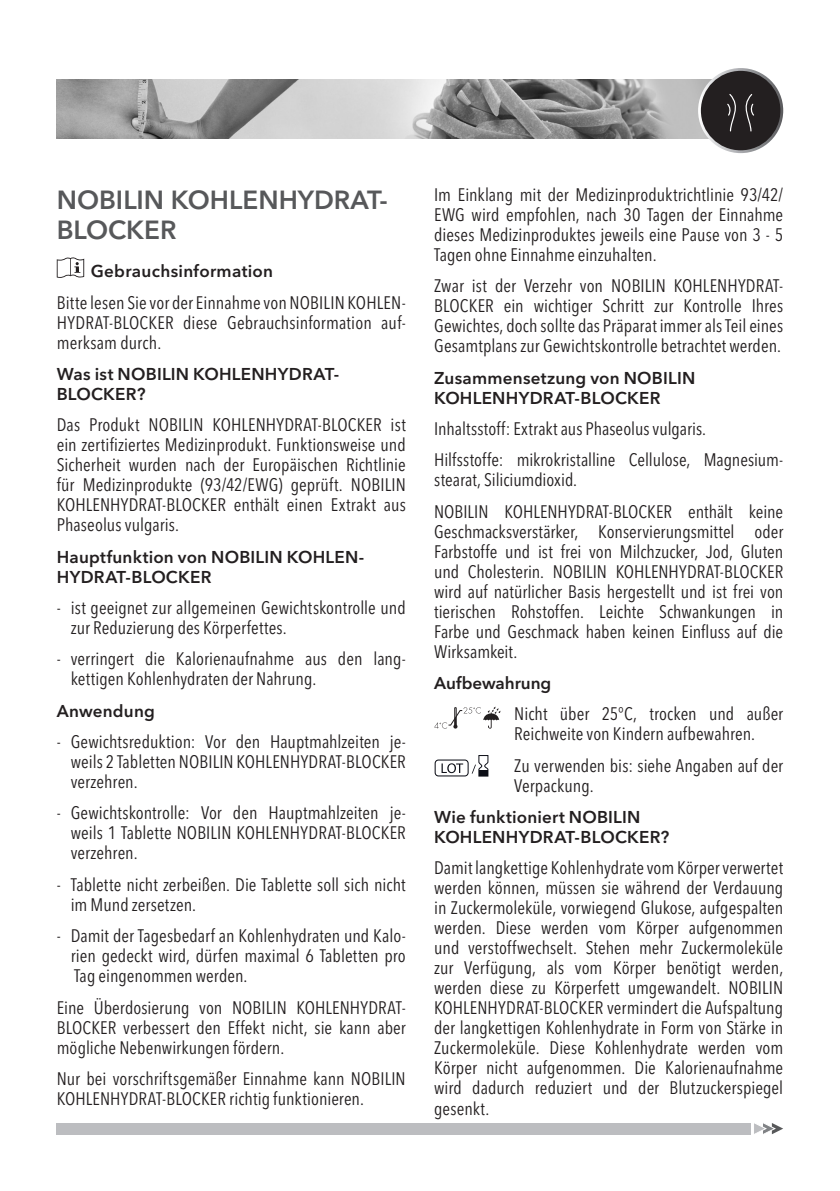
<style>
.page{position:relative;width:840px;height:1191px;background:#fff}
.page>*{position:absolute;margin:0;border:0;box-sizing:border-box;transform-origin:0 0}
.t1{font:600 26px/30px "Avenir Next LT Pro";color:#57585a}
.Texto_Avenir_9pt__10{font:condensed 18px/20px "Avenir Next LT Pro";color:#231f20;text-align:justify}
.Texto_Avenir_9pt__12{font:condensed 18px/20px "Avenir Next LT Pro";color:#231f20}
.Texto_Avenir_9pt__10-2{font:600 17px/20px "Avenir Next LT Pro";letter-spacing:.015em;color:#231f20}
.Texto_Avenir_9pt__10-3{font:600 17px "Avenir Next LT Pro";letter-spacing:-.005em;color:#231f20}
</style>
<div class="page">
<svg style="left:754px;top:1123px;width:28px;height:11px"></svg>
<div style="left:57px;top:1123px;width:693px;height:11px;background:#bcbdc0"></div>
<img style="left:57px;top:79px;width:653px;height:60px">
<svg style="left:697px;top:68px;width:85px;height:85px"></svg>
<div style="left:700px;top:71px;width:80px;height:79px;background:#231f20;border-radius:50%"></div>
<svg style="left:727px;top:94px;width:27px;height:38px"></svg>
<svg style="left:57px;top:257px;width:27px;height:21px"></svg>
<svg style="left:434px;top:706px;width:66px;height:22px"></svg>
<svg style="left:441px;top:763px;width:22px;height:10px"></svg>
<svg style="left:471px;top:755px;width:17px;height:22px"></svg>
<div style="left:434px;top:759px;width:34px;height:17px;border:1px solid #0c0e16;border-radius:3px"></div>
<p class="t1" style="left:57px;top:185px;width:332px">NOBILIN KOHLENHYDRAT-<br>BLOCKER</p>
<p class="Texto_Avenir_9pt__10-2" style="left:91px;top:261px;width:184px">Gebrauchsinformation</p>
<p class="Texto_Avenir_9pt__10" style="left:57px;top:292px;width:350px">Bitte lesen Sie vor der Einnahme von NOBILIN KOHLEN-HYDRAT-BLOCKER diese Gebrauchsinformation auf&shy;merksam durch.</p>
<p class="Texto_Avenir_9pt__10-2" style="left:57px;top:364px;width:284px">Was ist NOBILIN KOHLENHYDRAT-<br>BLOCKER?</p>
<p class="Texto_Avenir_9pt__10" style="left:57px;top:415px;width:350px">Das Produkt NOBILIN KOHLENHYDRAT-BLOCKER ist ein zertifiziertes Medizinprodukt. Funktionsweise und Sicherheit wurden nach der Europäischen Richtlinie für Medizinprodukte (93/42/EWG) geprüft. NOBILIN KOHLENHYDRAT-BLOCKER enthält einen Extrakt aus Phaseolus vulgaris.</p>
<p class="Texto_Avenir_9pt__10-2" style="left:57px;top:546px;width:309px">Hauptfunktion von NOBILIN KOHLEN-<br>HYDRAT-BLOCKER</p>
<p class="Texto_Avenir_9pt__10" style="left:71px;top:597px;width:336px;text-indent:-14px">- ist geeignet zur allgemeinen Gewichtskontrolle und zur Reduzierung des Körperfettes.</p>
<p class="Texto_Avenir_9pt__10" style="left:71px;top:649px;width:336px;text-indent:-14px">- verringert die Kalorienaufnahme aus den lang&shy;kettigen Kohlenhydraten der Nahrung.</p>
<p class="Texto_Avenir_9pt__10-2" style="left:57px;top:700px;width:100px">Anwendung</p>
<p class="Texto_Avenir_9pt__10" style="left:71px;top:731px;width:336px;text-indent:-14px">- Gewichtsreduktion: Vor den Hauptmahlzeiten je&shy;weils 2 Tabletten NOBILIN KOHLENHYDRAT-BLOCKER verzehren.</p>
<p class="Texto_Avenir_9pt__10" style="left:71px;top:803px;width:336px;text-indent:-14px">- Gewichtskontrolle: Vor den Hauptmahlzeiten je&shy;weils 1 Tablette NOBILIN KOHLENHYDRAT-BLOCKER verzehren.</p>
<p class="Texto_Avenir_9pt__10" style="left:71px;top:874px;width:336px;text-indent:-14px">- Tablette nicht zerbeißen. Die Tablette soll sich nicht im Mund zersetzen.</p>
<p class="Texto_Avenir_9pt__10" style="left:71px;top:925px;width:336px;text-indent:-14px">- Damit der Tagesbedarf an Kohlenhydraten und Kalo&shy;rien gedeckt wird, dürfen maximal 6 Tabletten pro Tag eingenommen werden.</p>
<p class="Texto_Avenir_9pt__10" style="left:57px;top:997px;width:350px">Eine Überdosierung von NOBILIN KOHLENHYDRAT-BLOCKER verbessert den Effekt nicht, sie kann aber mögliche Nebenwirkungen fördern.</p>
<p class="Texto_Avenir_9pt__10" style="left:57px;top:1068px;width:350px">Nur bei vorschriftsgemäßer Einnahme kann NOBILIN<br>KOHLENHYDRAT-BLOCKER richtig funktionieren.</p>
<p class="Texto_Avenir_9pt__10" style="left:434px;top:184px;width:350px">Im Einklang mit der Medizinproduktrichtlinie 93/42/ EWG wird empfohlen, nach 30 Tagen der Einnahme dieses Medizinproduktes jeweils eine Pause von 3 - 5<br>Tagen ohne Einnahme einzuhalten.</p>
<p class="Texto_Avenir_9pt__10" style="left:434px;top:276px;width:350px">Zwar ist der Verzehr von NOBILIN KOHLENHYDRAT-BLOCKER ein wichtiger Schritt zur Kontrolle Ihres Gewichtes, doch sollte das Präparat immer als Teil eines Gesamtplans zur Gewichtskontrolle betrachtet werden.</p>
<p class="Texto_Avenir_9pt__10-2" style="left:434px;top:367px;width:262px">Zusammensetzung von NOBILIN<br>KOHLENHYDRAT-BLOCKER</p>
<p class="Texto_Avenir_9pt__10" style="left:434px;top:418px;width:273px">Inhaltsstoff: Extrakt aus Phaseolus vulgaris.</p>
<p class="Texto_Avenir_9pt__10" style="left:434px;top:450px;width:350px">Hilfsstoffe: mikrokristalline Cellulose, Magnesium&shy;stearat, Siliciumdioxid.</p>
<p class="Texto_Avenir_9pt__10" style="left:434px;top:501px;width:350px">NOBILIN KOHLENHYDRAT-BLOCKER enthält keine Geschmacksverstärker, Konservierungsmittel oder Farbstoffe und ist frei von Milchzucker, Jod, Gluten und Cholesterin. NOBILIN KOHLENHYDRAT-BLOCKER wird auf natürlicher Basis hergestellt und ist frei von tierischen Rohstoffen. Leichte Schwankungen in Farbe und Geschmack haben keinen Einfluss auf die Wirksamkeit.</p>
<p class="Texto_Avenir_9pt__10-3" style="left:434px;top:672px;width:119px">Aufbewahrung</p>
<p class="Texto_Avenir_9pt__10" style="left:514px;top:704px;width:270px">Nicht über 25°C, trocken und außer<br>Reichweite von Kindern aufbewahren.</p>
<p class="Texto_Avenir_9pt__12" style="left:514px;top:755px;width:270px">Zu verwenden bis: siehe Angaben auf der<br>Verpackung.</p>
<p class="Texto_Avenir_9pt__10-2" style="left:434px;top:807px;width:236px">Wie funktioniert NOBILIN<br>KOHLENHYDRAT-BLOCKER?</p>
<p class="Texto_Avenir_9pt__12" style="left:434px;top:858px;width:350px;text-align:justify">Damit langkettige Kohlenhydrate vom Körper verwertet werden können, müssen sie während der Verdauung in Zuckermoleküle, vorwiegend Glukose, aufgespalten werden. Diese werden vom Körper aufgenommen und verstoffwechselt. Stehen mehr Zuckermoleküle zur Verfügung, als vom Körper benötigt werden, werden diese zu Körperfett umgewandelt. NOBILIN KOHLENHYDRAT-BLOCKER vermindert die Aufspaltung der langkettigen Kohlenhydrate in Form von Stärke in Zuckermoleküle. Diese Kohlenhydrate werden vom Körper nicht aufgenommen. Die Kalorienaufnahme wird dadurch reduziert und der Blutzuckerspiegel gesenkt.</p>
</div>
